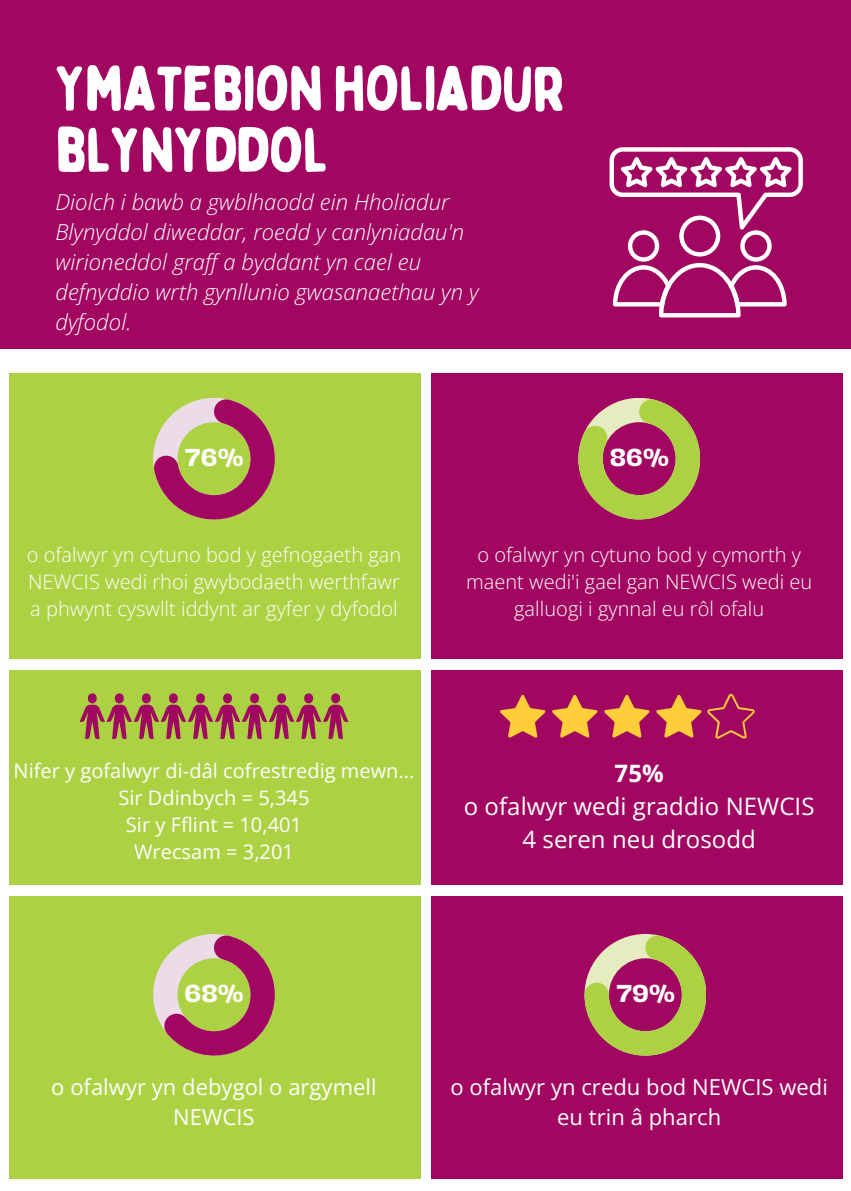
<style>
.page{position:relative;width:851px;height:1191px;background:#fff}
.page>*{position:absolute;margin:0;border:0;box-sizing:border-box;transform-origin:0 0}
.t1{font:62.8px/61.6px "Bobby Jones Soft";letter-spacing:-.025em;color:#fff}
.t2{font:24px/33px "Open Sans";letter-spacing:.005em;color:#fff;text-align:center}
.t3{font:700 22.4px "Hagrid Text";color:#fff}
.t4{font:italic 300 22px/30px "Open Sans";letter-spacing:.005em;color:#fff}
.t5{font:22px/30px "Open Sans";letter-spacing:.005em;color:#fff;text-align:center}
.t6{font:300 20px/27px "Open Sans";color:#fff;text-align:justify}
.t7{font:20px "Open Sans";color:#fff}
.s1{font-weight:700}
</style>
<div class="page">
<div style="left:0;top:0;width:850px;height:348px;background:#a10761"></div>
<svg style="left:609px;top:147px;width:193px;height:170px"></svg>
<div style="left:9px;top:374px;width:411px;height:805px;background:#acd244"></div>
<div style="left:431px;top:374px;width:411px;height:805px;background:#a10761"></div>
<div style="left:1px;top:659px;width:844px;height:11px;background:#fff"></div>
<div style="left:9px;top:885px;width:841px;height:10px;background:#fff"></div>
<svg style="left:153px;top:398px;width:122px;height:121px"></svg>
<svg style="left:578px;top:398px;width:122px;height:121px"></svg>
<svg style="left:500px;top:694px;width:254px;height:45px"></svg>
<svg style="left:153px;top:934px;width:122px;height:122px"></svg>
<svg style="left:80px;top:693px;width:133px;height:46px"></svg>
<svg style="left:242px;top:693px;width:106px;height:46px"></svg>
<svg style="left:584px;top:934px;width:122px;height:122px"></svg>
<h1 class="t1" style="left:55px;top:59px;width:512px">YMATEBION HOLIADUR<br>BLYNYDDOL</h1>
<p class="t4" style="left:55px;top:187px;width:424px">Diolch i bawb a gwblhaodd ein Hholiadur Blynyddol diweddar, roedd y canlyniadau'n wirioneddol graff a byddant yn cael eu defnyddio wrth gynllunio gwasanaethau yn y dyfodol.</p>
<p class="t3" style="left:185px;top:447px;width:60px">76%</p>
<p class="t3" style="left:609px;top:447px;width:60px">86%</p>
<h2 class="t6" style="left:27px;top:540px;width:376px">o ofalwyr yn cytuno bod y gefnogaeth gan NEWCIS wedi rhoi gwybodaeth werthfawr a phwynt cyswllt iddynt ar gyfer y dyfodol</h2>
<p class="t6" style="left:466px;top:541px;width:348px;text-align:center">o ofalwyr yn cytuno bod y cymorth y maent wedi'i gael gan NEWCIS wedi eu galluogi i gynnal eu rôl ofalu</p>
<p class="t7" style="left:14px;top:756px;width:402px">Nifer y gofalwyr di-dâl cofrestredig mewn...</p>
<p class="t7" style="left:118px;top:783px;width:192px">Sir Ddinbych = 5,345</p>
<p class="t7" style="left:126px;top:810px;width:178px">Sir y Fflint = 10,401</p>
<p class="t7" style="left:134px;top:837px;width:161px">Wrecsam = 3,201</p>
<p class="t2" style="left:464px;top:756px;width:352px"><span class="s1">75%<br></span>o ofalwyr wedi graddio NEWCIS<br>4 seren neu drosodd</p>
<p class="t3" style="left:184px;top:983px;width:60px">68%</p>
<p class="t5" style="left:51px;top:1072px;width:327px">o ofalwyr yn debygol o argymell<br>NEWCIS</p>
<p class="t3" style="left:616px;top:983px;width:60px">79%</p>
<h2 class="t5" style="left:450px;top:1072px;width:379px">o ofalwyr yn credu bod NEWCIS wedi eu trin â pharch</h2>
</div>
